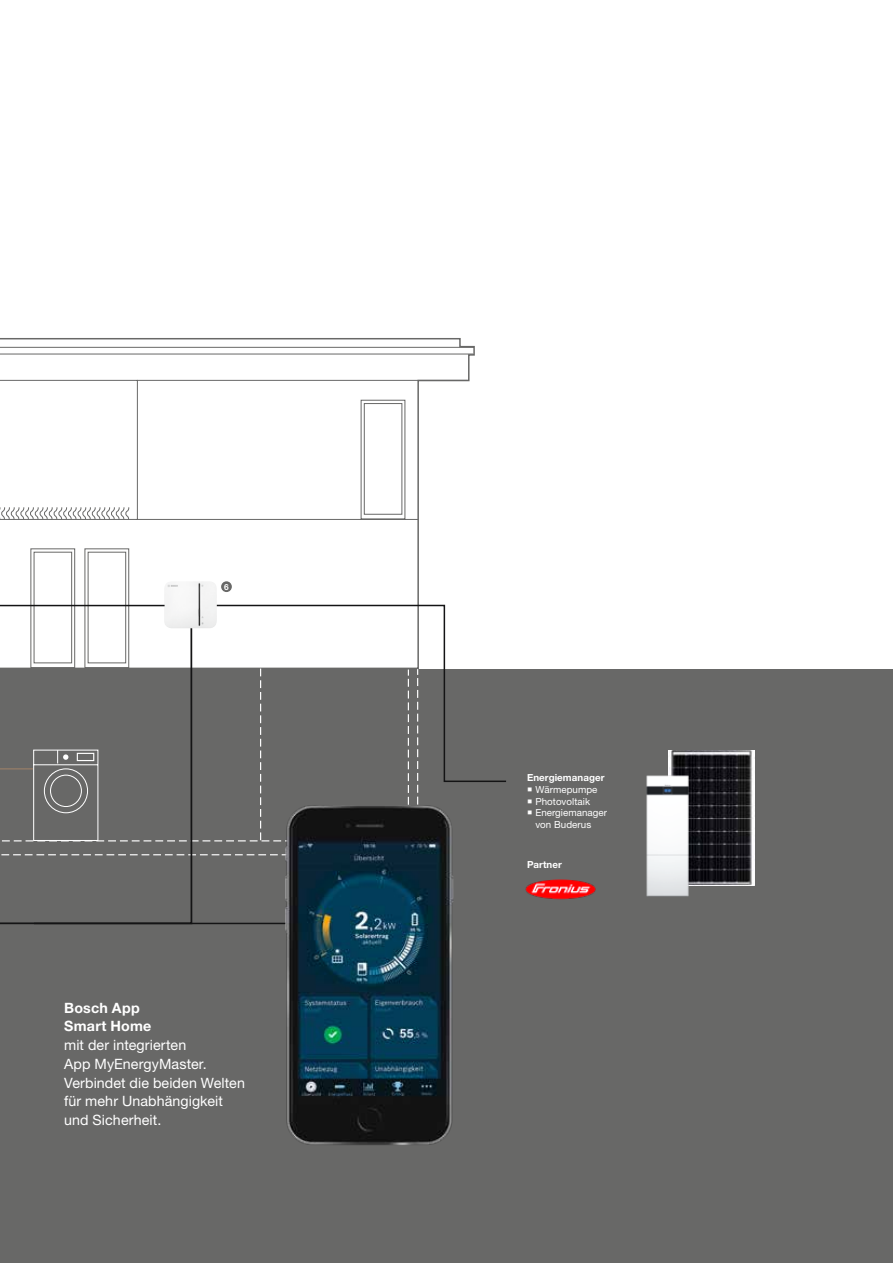
<style>
.page{position:relative;width:893px;height:1263px;background:#fff}
.page>*{position:absolute;margin:0;border:0;box-sizing:border-box;transform-origin:0 0}
.t1{font:14.25px/18.8px "Helvetica Neue LT Pro";letter-spacing:.005em;color:#fff}
.t2{font:700 14.25px/18.8px "Helvetica Neue LT Pro";letter-spacing:.02em;color:#fff}
.t3{font:9.75px/11.7px "Helvetica Neue LT Pro";letter-spacing:.005em;color:#fff}
.t4{font:700 9.75px "Helvetica Neue LT Pro";letter-spacing:.005em;color:#fff}
.t5{font:700 8.4px "Helvetica Neue LT Pro";color:#fff}
</style>
<div class="page">
<div style="left:0;top:669px;width:893px;height:594px;background:#686867"></div>
<svg style="left:0;top:338px;width:475px;height:18px"></svg>
<svg style="left:0;top:347px;width:474px;height:321px"></svg>
<svg style="left:206px;top:604px;width:300px;height:178px"></svg>
<hr style="left:34px;top:923px;width:253px;height:1px;background:#141415">
<svg style="left:0;top:622px;width:193px;height:303px"></svg>
<img style="left:164px;top:581px;width:53px;height:48px">
<svg style="left:0;top:507px;width:166px;height:100px"></svg>
<svg style="left:0;top:668px;width:427px;height:202px"></svg>
<img style="left:281px;top:803px;width:173px;height:342px">
<img style="left:525px;top:879px;width:71px;height:21px">
<img style="left:668px;top:751px;width:86px;height:135px">
<img style="left:646px;top:775px;width:43px;height:122px">
<div style="left:221px;top:581px;width:11px;height:11px;background:#686867;border-radius:50%"></div>
<p class="t5" style="left:224px;top:581px;width:6px">6</p>
<p class="t2" style="left:64px;top:998px;width:89px">Bosch App<br>Smart Home</p>
<p class="t1" style="left:64px;top:1035px;width:182px">mit der integrierten<br>App MyEnergyMaster.<br>Verbindet die beiden Welten für mehr Unabhängigkeit und Sicherheit.</p>
<p class="t4" style="left:527px;top:772px;width:79px">Energiemanager</p>
<p class="t3" style="left:527px;top:783px;width:72px">○ Wärmepumpe</p>
<p class="t3" style="left:527px;top:795px;width:65px">○ Photovoltaik</p>
<p class="t3" style="left:535px;top:807px;width:73px;text-indent:-8px">○ Energiemanager von Buderus</p>
<p class="t4" style="left:527px;top:858px;width:36px">Partner</p>
</div>
